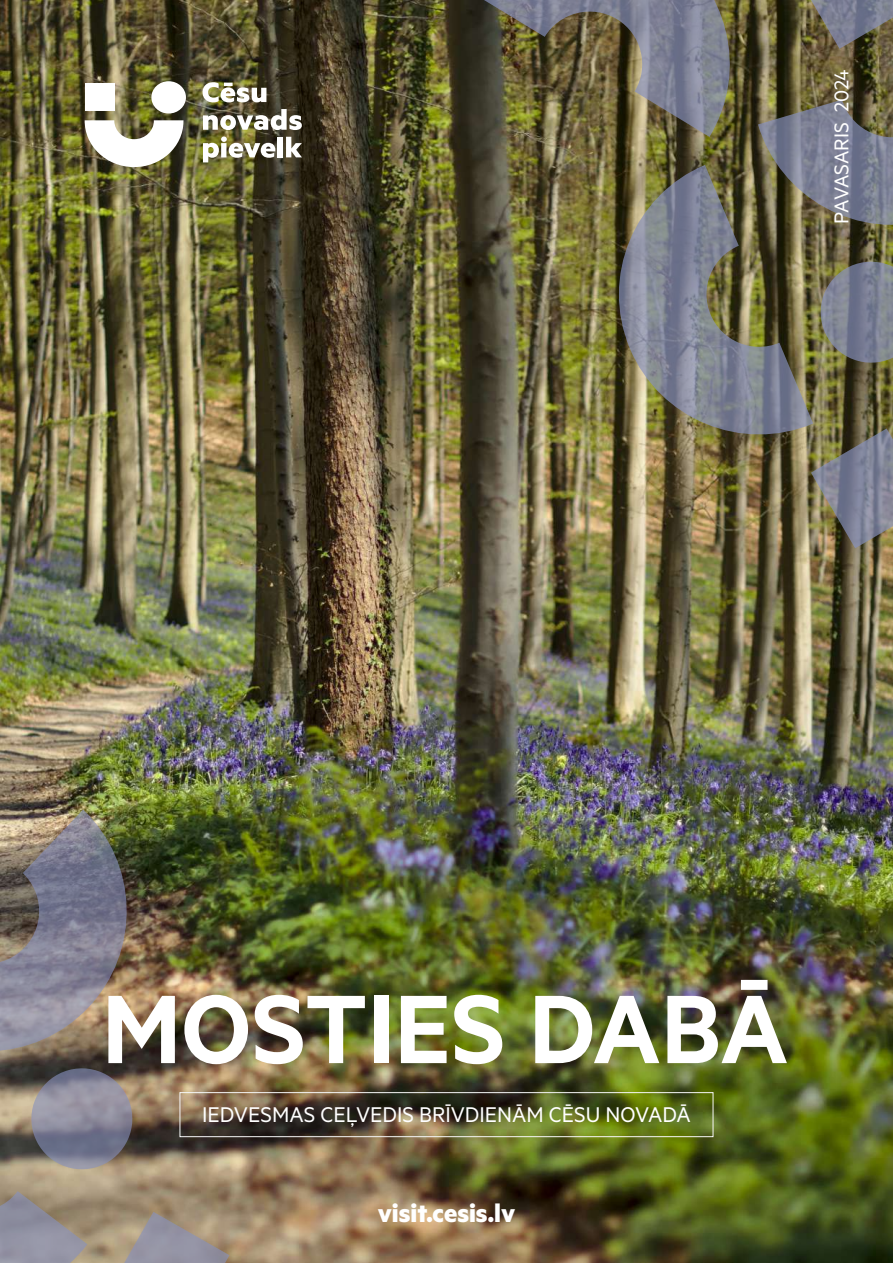
<style>
.page{position:relative;width:893px;height:1263px;background:#fff}
.page>*{position:absolute;margin:0;border:0;box-sizing:border-box;transform-origin:0 0}
.t1{font:600 109.5px "Metric";color:#fff}
.t2{font:700 28.5px "Metric";color:#fff}
.t3{font:24px "Metric";color:#fff}
.t4{font:22.5px "Metric";letter-spacing:-.005em;color:#fff}
</style>
<div class="page">
<img style="left:0;top:0;width:893px;height:1263px">
<svg style="left:815px;top:256px;width:78px;height:112px;background:#797c79"></svg>
<img style="left:470px;top:0;width:280px;height:137px">
<img style="left:600px;top:165px;width:213px;height:288px">
<svg style="left:758px;top:0;width:135px;height:241px;background:#6b685d"></svg>
<img style="left:811px;top:428px;width:82px;height:120px">
<img style="left:0;top:809px;width:229px;height:454px">
<div style="left:180px;top:1092px;width:533px;height:45px;border:1px solid #f7f8f9"></div>
<div style="left:85px;top:84px;width:29px;height:27px;background:#fff"></div>
<div style="left:151px;top:81px;width:35px;height:33px;background:#fff;border-radius:50%"></div>
<svg style="left:84px;top:120px;width:99px;height:47px"></svg>
<svg style="left:203px;top:82px;width:63px;height:20px"></svg>
<svg style="left:203px;top:136px;width:72px;height:26px"></svg>
<div style="left:278px;top:137px;width:5px;height:20px;background:#fff"></div>
<svg style="left:286px;top:137px;width:16px;height:20px"></svg>
<svg style="left:203px;top:109px;width:99px;height:21px"></svg>
<p class="t4" style="left:828px;top:224px;width:156px;rotate:-90deg">PAVASARIS 2024</p>
<h1 class="t1" style="left:102px;top:964px;width:688px">MOSTIES DABĀ</h1>
<p class="t3" style="left:202px;top:1101px;width:490px">IEDVESMAS CEĻVEDIS BRĪVDIENĀM CĒSU NOVADĀ</p>
<p class="t2" style="left:378px;top:1195px;width:139px">visit.cesis.lv</p>
</div>
